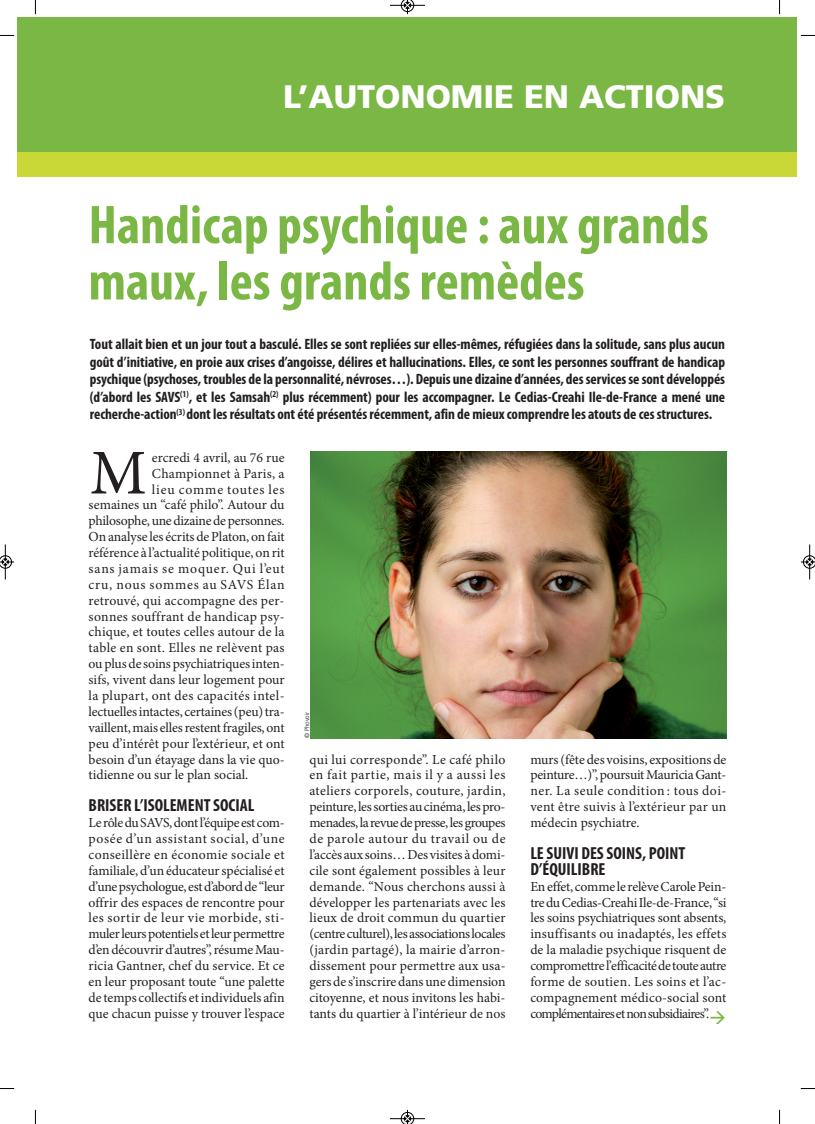
<style>
.page{position:relative;width:815px;height:1124px;background:#fff}
.page>*{position:absolute;margin:0;border:0;box-sizing:border-box;transform-origin:0 0}
.t1{font:63.75px "Minion Pro";color:#231f20}
.t2{font:700 condensed 55px/56.2px "Myriad Pro";color:#7bb744}
.t3{font:900 32.5px "Frutiger";color:#fff}
.t4{font:700 condensed 17.5px/15.9px "Myriad Pro";color:#231f20}
.t5{font:700 condensed 15px/17.5px "Myriad Pro";letter-spacing:-.005em;color:#231f20;text-align:justify}
.t6{font:13.75px/15.9px "Minion Pro";color:#231f20;text-align:justify}
.t7{font:13.75px "Minion Pro";letter-spacing:.02em;color:#231f20}
.t8{font:13.75px "Minion Pro";letter-spacing:.06em;color:#231f20}
.t9{font:13.75px "Minion Pro";letter-spacing:.025em;color:#231f20}
.t10{font:13.75px "Minion Pro";letter-spacing:-.02em;color:#231f20}
.t11{font:300 6.25px "Frutiger";color:#201e20}
</style>
<div class="page">
<div style="left:18px;top:18px;width:779px;height:137px;background:#7bb744"></div>
<div style="left:18px;top:152px;width:779px;height:25px;background:#c9d837"></div>
<img style="left:311px;top:451px;width:415px;height:287px">
<svg style="left:35px;top:0;width:1px;height:14px"></svg>
<svg style="left:0;top:35px;width:14px;height:1px"></svg>
<svg style="left:779px;top:0;width:1px;height:14px"></svg>
<svg style="left:801px;top:35px;width:14px;height:1px"></svg>
<svg style="left:35px;top:1109px;width:1px;height:14px"></svg>
<svg style="left:0;top:1088px;width:14px;height:1px"></svg>
<svg style="left:779px;top:1109px;width:1px;height:14px"></svg>
<svg style="left:801px;top:1088px;width:14px;height:1px"></svg>
<hr style="left:390px;top:5px;width:35px;height:1px;background:#000">
<svg style="left:401px;top:0;width:13px;height:14px"></svg>
<hr style="left:390px;top:1118px;width:35px;height:1px;background:#000">
<svg style="left:401px;top:1109px;width:13px;height:14px"></svg>
<hr style="left:5px;top:544px;width:1px;height:35px;background:#000">
<svg style="left:0;top:555px;width:14px;height:13px"></svg>
<hr style="left:809px;top:544px;width:1px;height:35px;background:#000">
<svg style="left:801px;top:555px;width:14px;height:13px"></svg>
<h3 class="t3" style="left:283px;top:83px;width:443px">L’AUTONOMIE EN ACTIONS</h3>
<h2 class="t2" style="left:89px;top:201px;width:622px">Handicap psychique : aux grands maux, les grands remèdes</h2>
<p class="t5" style="left:90px;top:337px;width:637px">Tout allait bien et un jour tout a basculé. Elles se sont repliées sur elles-mêmes, réfugiées dans la solitude, sans plus aucun goût d’initiative, en proie aux crises d’angoisse, délires et hallucinations. Elles, ce sont les personnes souffrant de handicap psychique (psychoses, troubles de la personnalité, névroses…). Depuis une dizaine d’années, des services se sont développés (d’abord les SAVS<sup>(1)</sup>, et les Samsah<sup>(2)</sup> plus récemment) pour les accompagner. Le Cedias-Creahi Ile-de-France a mené une recherche-action<sup>(3)</sup> dont les résultats ont été présentés récemment, afin de mieux comprendre les atouts de ces structures.</p>
<p class="t6" style="left:152px;top:450px;width:134px">ercredi 4 avril, au 76 rue</p>
<p class="t7" style="left:152px;top:468px;width:134px">Championnet à Paris, a</p>
<p class="t8" style="left:152px;top:483px;width:134px">lieu comme toutes les</p>
<p class="t6" style="left:89px;top:498px;width:198px">semaines un “café philo”. Autour du</p>
<p class="t10" style="left:89px;top:515px;width:198px">philosophe, une dizaine de personnes.</p>
<p class="t6" style="left:89px;top:530px;width:198px">On analyse les écrits de Platon, on fait</p>
<p class="t6" style="left:89px;top:546px;width:198px">référence à l’actualité politique, on rit</p>
<p class="t8" style="left:89px;top:563px;width:198px">sans jamais se moquer. Qui l’eut</p>
<p class="t8" style="left:89px;top:579px;width:198px">cru, nous sommes au SAVS Élan</p>
<p class="t7" style="left:89px;top:595px;width:197px">retrouvé, qui accompagne des per-</p>
<p class="t7" style="left:89px;top:610px;width:198px">sonnes souffrant de handicap psy-</p>
<p class="t6" style="left:89px;top:625px;width:198px">chique, et toutes celles autour de la</p>
<p class="t9" style="left:89px;top:642px;width:198px">table en sont. Elles ne relèvent pas</p>
<p class="t6" style="left:89px;top:657px;width:198px">ou plus de soins psychiatriques inten-</p>
<p class="t6" style="left:89px;top:673px;width:198px">sifs, vivent dans leur logement pour</p>
<p class="t9" style="left:89px;top:690px;width:198px">la plupart, ont des capacités intel-</p>
<p class="t6" style="left:89px;top:704px;width:198px">lectuelles intactes, certaines (peu) tra-</p>
<p class="t6" style="left:89px;top:720px;width:197px">vaillent, mais elles restent fragiles, ont</p>
<p class="t6" style="left:89px;top:736px;width:198px">peu d’intérêt pour l’extérieur, et ont</p>
<p class="t6" style="left:89px;top:752px;width:198px">besoin d’un étayage dans la vie quo-</p>
<p class="t6" style="left:89px;top:768px;width:161px">tidienne ou sur le plan social.</p>
<p class="t4" style="left:89px;top:798px;width:167px">BRISER L’ISOLEMENT SOCIAL</p>
<p class="t6" style="left:89px;top:815px;width:198px">Le rôle du SAVS, dont l’équipe est com&shy;posée d’un assistant social, d’une conseillère en économie sociale et familiale, d’un éducateur spécialisé et d’une psychologue, est d’abord de “leur offrir des espaces de rencontre pour les sortir de leur vie morbide, sti&shy;muler leurs potentiels et leur permettre d’en découvrir d’autres”, résume Mau&shy;ricia Gantner, chef du service. Et ce en leur proposant toute “une palette de temps collectifs et individuels afin que chacun puisse y trouver l’espace</p>
<h1 class="t1" style="left:90px;top:448px;width:58px">M</h1>
<p class="t11" style="left:304px;top:738px;width:28px;rotate:-90deg">© Phovoir</p>
<p class="t6" style="left:309px;top:752px;width:198px">qui lui corresponde”. Le café philo en fait partie, mais il y a aussi les ateliers corporels, couture, jardin, peinture, les sorties au cinéma, les pro&shy;menades, la revue de presse, les groupes de parole autour du travail ou de l’accès aux soins… Des visites à domi&shy;cile sont également possibles à leur demande. “Nous cherchons aussi à développer les partenariats avec les lieux de droit commun du quartier (centre culturel), les associations locales (jardin partagé), la mairie d’arron&shy;dissement pour permettre aux usa&shy;gers de s’inscrire dans une dimension citoyenne, et nous invitons les habi&shy;tants du quartier à l’intérieur de nos</p>
<p class="t6" style="left:530px;top:752px;width:198px">murs (fête des voisins, expositions de peinture…)”, poursuit Mauricia Gant&shy;ner. La seule condition : tous doi&shy;vent être suivis à l’extérieur par un médecin psychiatre.</p>
<p class="t4" style="left:530px;top:846px;width:157px">LE SUIVI DES SOINS, POINT<br>D’ÉQUILIBRE</p>
<p class="t6" style="left:530px;top:879px;width:198px">En effet, comme le relève Carole Pein&shy;tre du Cedias-Creahi Ile-de-France, “si les soins psychiatriques sont absents, insuffisants ou inadaptés, les effets de la maladie psychique risquent de compromettre l’efficacité de toute autre forme de soutien. Les soins et l’ac&shy;compagnement médico-social sont complémentaires et non subsidiaires”.</p>
</div>
